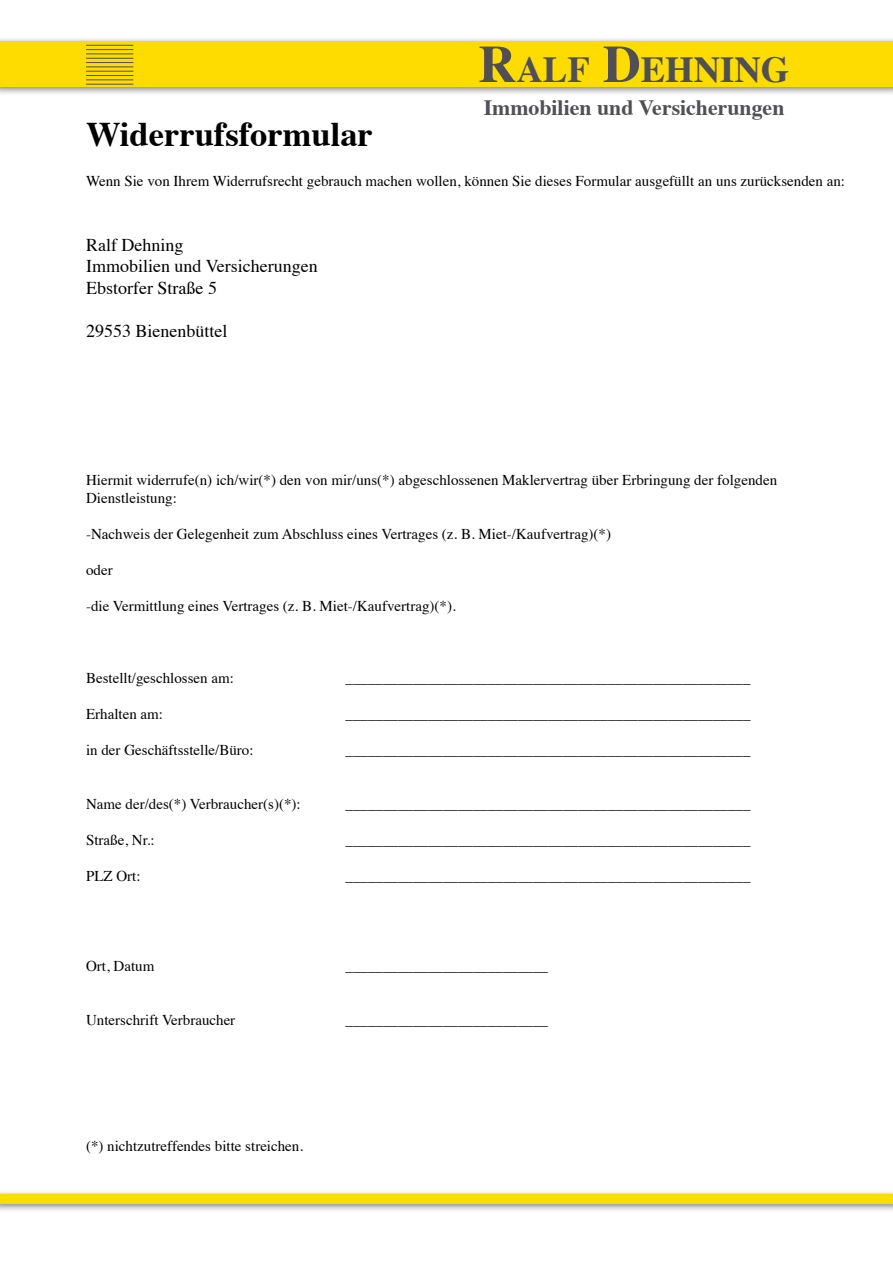
<style>
.page{position:relative;width:893px;height:1263px;background:#fff}
.page>*{position:absolute;margin:0;border:0;box-sizing:border-box;transform-origin:0 0}
.t1{font:700 36.6px "Times";color:#504f53}
.t2{font:700 34.5px "Times";color:#000}
.t3{font:700 21.9px "Times";color:#504f53}
.t4{font:18px/21.6px "Times";color:#000}
.t5{font:15px/18px "Times";color:#000}
.s1{font-size:52.35px}
</style>
<div class="page">
<div style="left:0;top:36px;width:893px;height:60px;background:#000;opacity:.5"></div>
<div style="left:0;top:41px;width:893px;height:46px;background:#ffdc00"></div>
<hr style="left:86px;top:45px;width:47px;height:1px;background:#504f53">
<hr style="left:86px;top:49px;width:47px;height:1px;background:#504f53">
<hr style="left:86px;top:53px;width:47px;height:1px;background:#504f53">
<hr style="left:86px;top:58px;width:47px;height:1px;background:#504f53">
<hr style="left:86px;top:62px;width:47px;height:1px;background:#504f53">
<hr style="left:86px;top:66px;width:47px;height:1px;background:#504f53">
<hr style="left:86px;top:71px;width:47px;height:1px;background:#504f53">
<hr style="left:86px;top:75px;width:47px;height:1px;background:#504f53">
<hr style="left:86px;top:79px;width:47px;height:1px;background:#504f53">
<hr style="left:86px;top:84px;width:47px;height:1px;background:#504f53">
<div style="left:0;top:1189px;width:893px;height:24px;background:#000;opacity:.5"></div>
<div style="left:0;top:1194px;width:893px;height:10px;background:#ffdc00"></div>
<h1 class="t1" style="left:479px;top:35px;width:312px"><span class="s1">R</span>ALF <span class="s1">D</span>EHNING</h1>
<h3 class="t3" style="left:484px;top:86px;width:302px">Immobilien und Versicherungen</h3>
<h2 class="t2" style="left:86px;top:102px;width:288px">Widerrufsformular</h2>
<p class="t5" style="left:86px;top:171px;width:761px">Wenn Sie von Ihrem Widerrufsrecht gebrauch machen wollen, können Sie dieses Formular ausgefüllt an uns zurücksenden an:</p>
<p class="t4" style="left:86px;top:232px;width:233px">Ralf Dehning<br>Immobilien und Versicherungen<br>Ebstorfer Straße 5</p>
<p class="t4" style="left:86px;top:319px;width:143px">29553 Bienenbüttel</p>
<p class="t5" style="left:86px;top:469px;width:693px">Hiermit widerrufe(n) ich/wir(*) den von mir/uns(*) abgeschlossenen Maklervertrag über Erbringung der folgenden<br>Dienstleistung:</p>
<p class="t5" style="left:86px;top:523px;width:526px">-Nachweis der Gelegenheit zum Abschluss eines Vertrages (z. B. Miet-/Kaufvertrag)(*)</p>
<p class="t5" style="left:86px;top:559px;width:28px">oder</p>
<p class="t5" style="left:86px;top:595px;width:371px">-die Vermittlung eines Vertrages (z. B. Miet-/Kaufvertrag)(*).</p>
<p class="t5" style="left:86px;top:667px;width:149px">Bestellt/geschlossen am:</p>
<p class="t5" style="left:346px;top:667px;width:407px">______________________________________________________</p>
<p class="t5" style="left:86px;top:703px;width:79px">Erhalten am:</p>
<p class="t5" style="left:346px;top:703px;width:407px">______________________________________________________</p>
<p class="t5" style="left:86px;top:739px;width:169px">in der Geschäftsstelle/Büro:</p>
<p class="t5" style="left:346px;top:739px;width:407px">______________________________________________________</p>
<p class="t5" style="left:86px;top:793px;width:216px">Name der/des(*) Verbraucher(s)(*):</p>
<p class="t5" style="left:346px;top:793px;width:407px">______________________________________________________</p>
<p class="t5" style="left:86px;top:829px;width:70px">Straße, Nr.:</p>
<p class="t5" style="left:346px;top:829px;width:407px">______________________________________________________</p>
<p class="t5" style="left:86px;top:865px;width:56px">PLZ Ort:</p>
<p class="t5" style="left:346px;top:865px;width:407px">______________________________________________________</p>
<p class="t5" style="left:86px;top:955px;width:70px">Ort, Datum</p>
<p class="t5" style="left:346px;top:955px;width:204px">___________________________</p>
<p class="t5" style="left:86px;top:1009px;width:151px">Unterschrift Verbraucher</p>
<p class="t5" style="left:346px;top:1009px;width:204px">___________________________</p>
<p class="t5" style="left:86px;top:1135px;width:219px">(*) nichtzutreffendes bitte streichen.</p>
</div>
